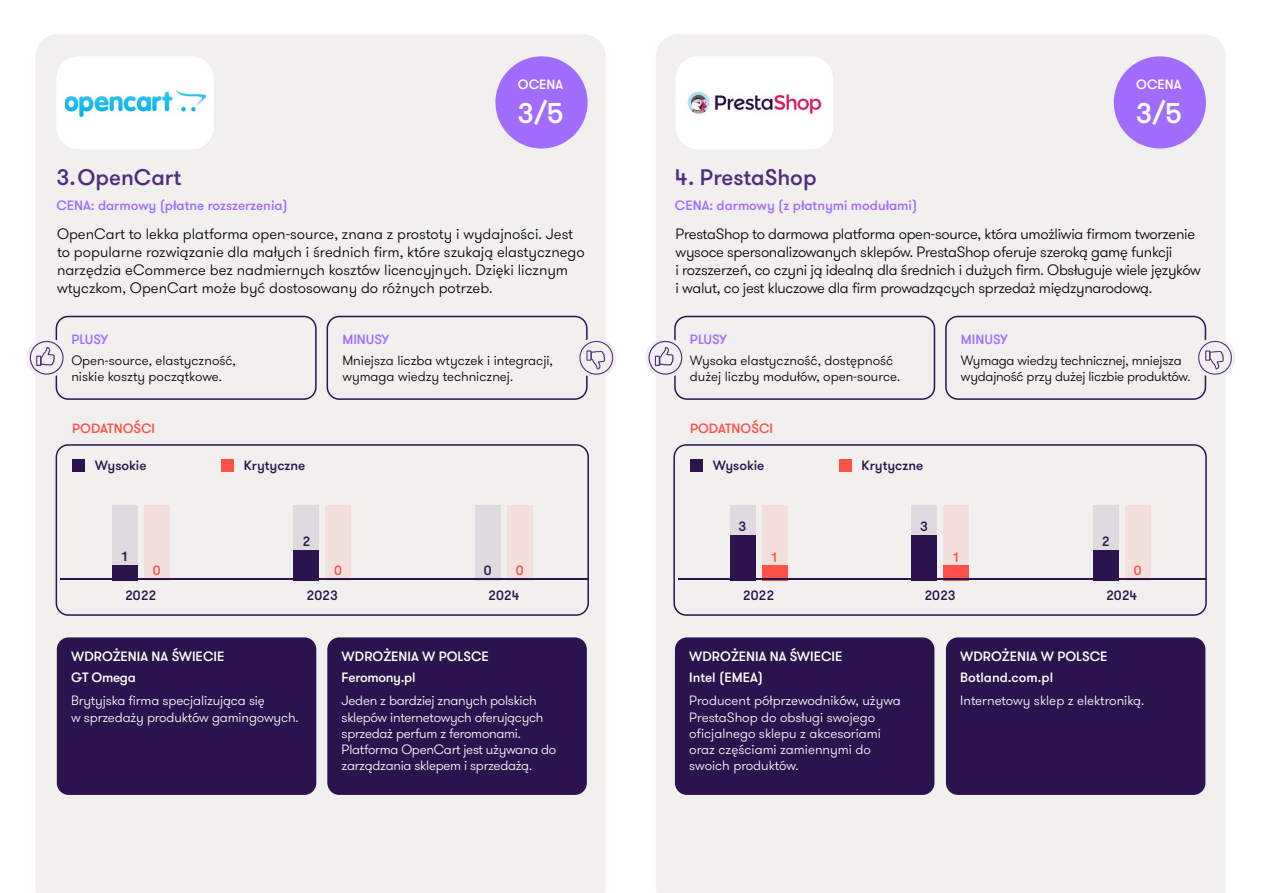
<style>
.page{position:relative;width:1263px;height:893px;background:#fff}
.page>*{position:absolute;margin:0;border:0;box-sizing:border-box;transform-origin:0 0}
.t1{font:500 28.5px "GT Walsheim Pro";color:#fff}
.t2{font:500 22.5px "GT Walsheim Pro";color:#4f2d7f}
.t3{font:300 15px/18px "GT Walsheim Pro";letter-spacing:-.02em;color:#000}
.t4{font:300 15px/18px "GT Walsheim Pro";color:#000}
.t5{font:300 13.5px/16.2px "GT Walsheim Pro";letter-spacing:-.01em;color:#fff}
.t6{font:300 13.5px/16.2px "GT Walsheim Pro";color:#000}
.t7{font:500 13.5px/20.7px "GT Walsheim Pro";color:#fff}
.t8{font:500 13.5px "GT Walsheim Pro";color:#a06dff}
.t9{font:500 13.5px "GT Walsheim Pro";color:#2b144d}
.t10{font:500 13.5px "GT Walsheim Pro";color:#ff5149}
</style>
<div class="page">
<div style="left:656px;top:34px;width:570px;height:859px;background:#f2f0ee"></div>
<div style="left:36px;top:34px;width:570px;height:859px;background:#f2f0ee"></div>
<div style="left:675px;top:637px;width:259px;height:158px;background:#2b144d;border-radius:12px"></div>
<div style="left:946px;top:637px;width:259px;height:158px;background:#2b144d;border-radius:12px"></div>
<div style="left:57px;top:637px;width:259px;height:158px;background:#2b144d;border-radius:12px"></div>
<div style="left:327px;top:637px;width:260px;height:158px;background:#2b144d;border-radius:12px"></div>
<div style="left:495px;top:56px;width:93px;height:93px;background:#a06dff;border-radius:50%"></div>
<div style="left:1114px;top:56px;width:92px;height:93px;background:#a06dff;border-radius:50%"></div>
<div style="left:56px;top:56px;width:158px;height:93px;background:#fff;border-radius:22px"></div>
<div style="left:676px;top:56px;width:157px;height:93px;background:#fff;border-radius:22px"></div>
<div style="left:26px;top:338px;width:41px;height:40px;background:#f2f0ee;border-radius:50%"></div>
<svg style="left:30px;top:316px;width:287px;height:84px;background:#e9e6e7"></svg>
<div style="left:576px;top:338px;width:40px;height:40px;background:#f2f0ee;border-radius:50%"></div>
<svg style="left:327px;top:316px;width:286px;height:84px;background:#e9e6e7"></svg>
<div style="left:645px;top:338px;width:41px;height:40px;background:#f2f0ee;border-radius:50%"></div>
<svg style="left:648px;top:316px;width:287px;height:84px;background:#e9e6e7"></svg>
<div style="left:1195px;top:338px;width:40px;height:40px;background:#f2f0ee;border-radius:50%"></div>
<svg style="left:945px;top:316px;width:287px;height:84px;background:#e9e6e7"></svg>
<img style="left:687px;top:91px;width:135px;height:23px">
<img style="left:65px;top:90px;width:140px;height:27px">
<div style="left:673px;top:444px;width:534px;height:172px;background:#f2f0ee"></div>
<div style="left:1093px;top:505px;width:25px;height:75px;background:#dedade"></div>
<div style="left:1125px;top:505px;width:25px;height:75px;background:#f3e0dd"></div>
<div style="left:911px;top:505px;width:26px;height:75px;background:#dedade"></div>
<div style="left:943px;top:505px;width:26px;height:75px;background:#f3e0dd"></div>
<div style="left:730px;top:505px;width:25px;height:75px;background:#dedade"></div>
<div style="left:762px;top:505px;width:25px;height:75px;background:#f3e0dd"></div>
<svg style="left:690px;top:459px;width:12px;height:13px"></svg>
<div style="left:839px;top:459px;width:12px;height:13px;background:#ff5149"></div>
<svg style="left:730px;top:535px;width:25px;height:44px"></svg>
<div style="left:762px;top:565px;width:25px;height:15px;background:#ff5149"></div>
<svg style="left:911px;top:535px;width:26px;height:44px"></svg>
<div style="left:943px;top:565px;width:26px;height:15px;background:#ff5149"></div>
<svg style="left:1093px;top:550px;width:25px;height:29px"></svg>
<hr style="left:678px;top:579px;width:528px;height:1px;background:#2b144d">
<div style="left:56px;top:444px;width:533px;height:172px;background:#f2f0ee"></div>
<div style="left:475px;top:505px;width:26px;height:75px;background:#dedade"></div>
<div style="left:507px;top:505px;width:25px;height:75px;background:#f3e0dd"></div>
<div style="left:294px;top:505px;width:25px;height:75px;background:#dedade"></div>
<div style="left:325px;top:505px;width:26px;height:75px;background:#f3e0dd"></div>
<div style="left:112px;top:505px;width:25px;height:75px;background:#dedade"></div>
<div style="left:144px;top:505px;width:25px;height:75px;background:#f3e0dd"></div>
<svg style="left:72px;top:459px;width:12px;height:13px"></svg>
<div style="left:221px;top:459px;width:12px;height:13px;background:#ff5149"></div>
<hr style="left:61px;top:579px;width:527px;height:1px;background:#2b144d">
<svg style="left:112px;top:565px;width:25px;height:14px"></svg>
<svg style="left:294px;top:550px;width:25px;height:29px"></svg>
<p class="t7" style="left:518px;top:74px;width:47px">OCENA</p>
<h1 class="t1" style="left:518px;top:95px;width:47px">3/5</h1>
<p class="t7" style="left:1136px;top:74px;width:47px">OCENA</p>
<h1 class="t1" style="left:1136px;top:95px;width:47px">3/5</h1>
<h2 class="t2" style="left:56px;top:163px;width:127px">3. OpenCart</h2>
<h2 class="t2" style="left:675px;top:163px;width:143px">4. PrestaShop</h2>
<p class="t8" style="left:56px;top:197px;width:233px">CENA: darmowy (płatne rozszerzenia)</p>
<p class="t8" style="left:675px;top:197px;width:244px">CENA: darmowy (z płatnymi modułami)</p>
<p class="t4" style="left:57px;top:226px;width:529px">OpenCart to lekka platforma open-source, znana z prostoty i wydajności. Jest to popularne rozwiązanie dla małych i średnich firm, które szukają elastycznego narzędzia eCommerce bez nadmiernych kosztów licencyjnych. Dzięki licznym wtyczkom, OpenCart może być dostosowany do różnych potrzeb.</p>
<p class="t3" style="left:676px;top:226px;width:527px">PrestaShop to darmowa platforma open-source, która umożliwia firmom tworzenie wysoce spersonalizowanych sklepów. PrestaShop oferuje szeroką gamę funkcji<br>i rozszerzeń, co czyni ją idealną dla średnich i dużych firm. Obsługuje wiele języków i walut, co jest kluczowe dla firm prowadzących sprzedaż międzynarodową.</p>
<p class="t8" style="left:71px;top:331px;width:39px">PLUSY</p>
<p class="t6" style="left:71px;top:353px;width:166px">Open-source, elastyczność, niskie koszty początkowe.</p>
<p class="t8" style="left:342px;top:331px;width:49px">MINUSY</p>
<p class="t6" style="left:342px;top:353px;width:212px">Mniejsza liczba wtyczek i integracji, wymaga wiedzy technicznej.</p>
<p class="t8" style="left:690px;top:331px;width:39px">PLUSY</p>
<p class="t6" style="left:690px;top:353px;width:212px">Wysoka elastyczność, dostępność dużej liczby modułów, open-source.</p>
<p class="t8" style="left:961px;top:331px;width:49px">MINUSY</p>
<p class="t6" style="left:961px;top:353px;width:231px">Wymaga wiedzy technicznej, mniejsza wydajność przy dużej liczbie produktów.</p>
<p class="t10" style="left:72px;top:420px;width:84px">PODATNOŚCI</p>
<p class="t10" style="left:690px;top:420px;width:84px">PODATNOŚCI</p>
<p class="t9" style="left:95px;top:456px;width:53px">Wysokie</p>
<p class="t9" style="left:244px;top:456px;width:63px">Krytyczne</p>
<p class="t9" style="left:713px;top:456px;width:53px">Wysokie</p>
<p class="t9" style="left:862px;top:456px;width:63px">Krytyczne</p>
<p class="t9" style="left:739px;top:518px;width:9px">3</p>
<p class="t9" style="left:920px;top:518px;width:9px">3</p>
<p class="t9" style="left:302px;top:533px;width:9px">2</p>
<p class="t9" style="left:1102px;top:533px;width:9px">2</p>
<p class="t9" style="left:121px;top:548px;width:9px">1</p>
<p class="t10" style="left:770px;top:549px;width:9px">1</p>
<p class="t10" style="left:952px;top:549px;width:9px">1</p>
<p class="t10" style="left:153px;top:562px;width:9px">0</p>
<p class="t10" style="left:334px;top:562px;width:9px">0</p>
<p class="t9" style="left:484px;top:562px;width:9px">0</p>
<p class="t10" style="left:516px;top:562px;width:9px">0</p>
<p class="t10" style="left:1134px;top:562px;width:9px">0</p>
<p class="t9" style="left:125px;top:587px;width:33px">2022</p>
<p class="t9" style="left:307px;top:587px;width:33px">2023</p>
<p class="t9" style="left:488px;top:587px;width:33px">2024</p>
<p class="t9" style="left:743px;top:587px;width:33px">2022</p>
<p class="t9" style="left:924px;top:587px;width:33px">2023</p>
<p class="t9" style="left:1106px;top:587px;width:33px">2024</p>
<p class="t7" style="left:71px;top:646px;width:155px">WDROŻENIA NA ŚWIECIE<br>GT Omega</p>
<p class="t5" style="left:71px;top:693px;width:229px">Brytyjska firma specjalizująca się<br>w sprzedaży produktów gamingowych.</p>
<p class="t7" style="left:342px;top:646px;width:149px">WDROŻENIA W POLSCE<br>Feromony.pl</p>
<p class="t5" style="left:342px;top:693px;width:216px">Jeden z bardziej znanych polskich sklepów internetowych oferujących sprzedaż perfum z feromonami.<br>Platforma OpenCart jest używana do zarządzania sklepem i sprzedażą.</p>
<p class="t7" style="left:689px;top:646px;width:155px">WDROŻENIA NA ŚWIECIE<br>Intel (EMEA)</p>
<p class="t5" style="left:689px;top:693px;width:213px">Producent półprzewodników, używa<br>PrestaShop do obsługi swojego oficjalnego sklepu z akcesoriami oraz częściami zamiennymi do swoich produktów.</p>
<p class="t7" style="left:960px;top:646px;width:149px">WDROŻENIA W POLSCE<br>Botland.com.pl</p>
<p class="t5" style="left:960px;top:693px;width:186px">Internetowy sklep z elektroniką.</p>
</div>
